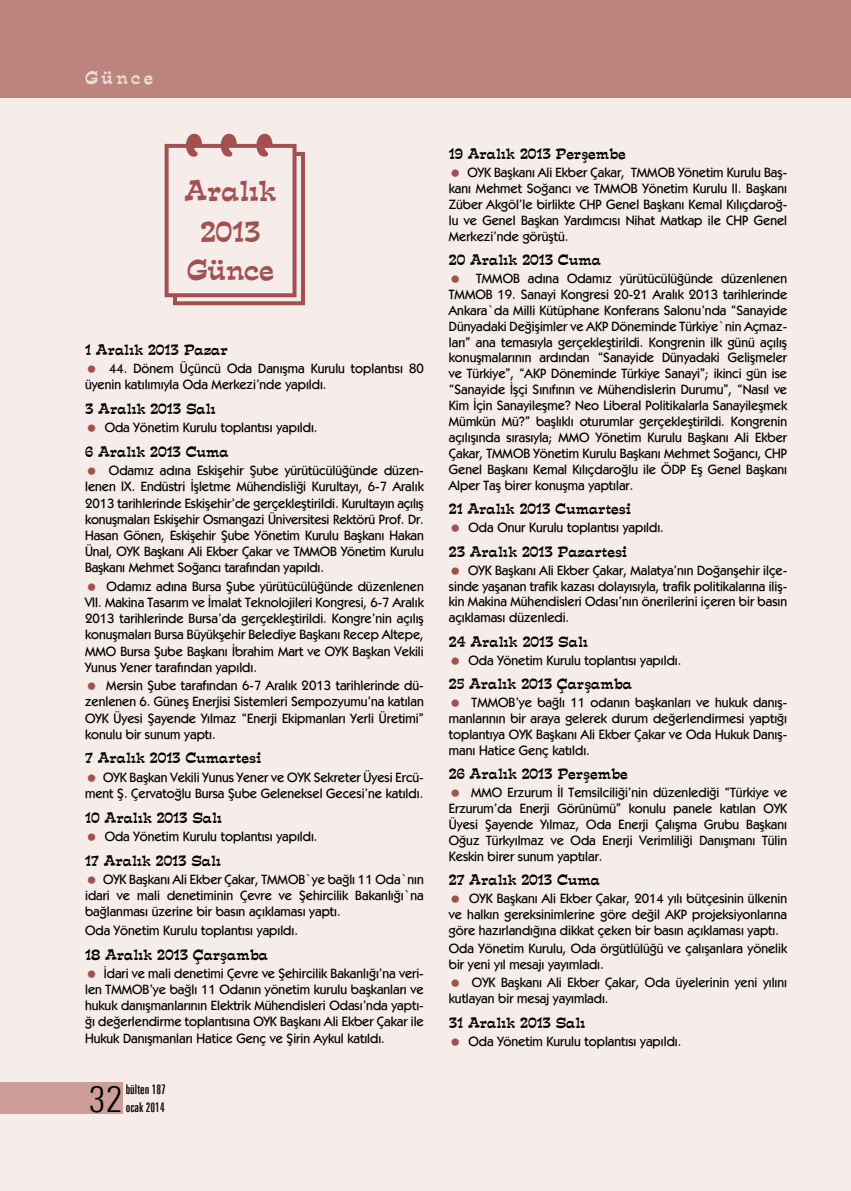
<style>
.page{position:relative;width:851px;height:1191px;background:#fff}
.page>*{position:absolute;margin:0;border:0;box-sizing:border-box;transform-origin:0 0}
.t1{font:300 condensed 36.15px "Zurich BT";color:#000}
.bultenmetin{font:26.25px "TR Expo";color:#a35051}
.t2{font:16.5px "TR Expo";letter-spacing:.2em;color:#ecdcd8}
.bultenmetin-2{font:500 13.5px/15.9px "Kabel IT Cby BT";color:#000;text-align:justify}
.arabaslikk{font:13.5px "TR Expo";color:#000}
.t3{font:extra-condensed 13.5px/18px "Zurich BT";color:#000}
</style>
<div class="page">
<div style="left:0;top:0;width:850px;height:1191px;background:#f6edeb"></div>
<div style="left:0;top:1082px;width:123px;height:32px;background:#cb9e97"></div>
<div style="left:0;top:0;width:850px;height:97px;background:#bd847d"></div>
<p class="t2" style="left:85px;top:66px;width:70px">Günce</p>
<p class="bultenmetin" style="left:184px;top:171px;width:94px">Aralık</p>
<p class="bultenmetin" style="left:200px;top:212px;width:61px">2013</p>
<p class="bultenmetin" style="left:187px;top:250px;width:89px">Günce</p>
<p class="arabaslikk" style="left:85px;top:339px;width:144px">1 Aralık 2013 Pazar</p>
<p class="bultenmetin-2" style="left:85px;top:360px;width:340px;text-indent:24px">44. Dönem Üçüncü Oda Danışma Kurulu toplantısı 80 üyenin katılımıyla Oda Merkezi’nde yapıldı.</p>
<p class="arabaslikk" style="left:85px;top:398px;width:132px">3 Aralık 2013 Salı</p>
<p class="bultenmetin-2" style="left:105px;top:419px;width:214px">Oda Yönetim Kurulu toplantısı yapıldı.</p>
<p class="arabaslikk" style="left:85px;top:441px;width:145px">6 Aralık 2013 Cuma</p>
<p class="bultenmetin-2" style="left:85px;top:462px;width:340px;text-indent:24px">Odamız adına Eskişehir Şube yürütücülüğünde düzen&shy;lenen IX. Endüstri İşletme Mühendisliği Kurultayı, 6-7 Aralık 2013 tarihlerinde Eskişehir’de gerçekleştirildi. Kurultayın açılış konuşmaları Eskişehir Osmangazi Üniversitesi Rektörü Prof. Dr.<br>Hasan Gönen, Eskişehir Şube Yönetim Kurulu Başkanı Hakan Ünal, OYK Başkanı Ali Ekber Çakar ve TMMOB Yönetim Kurulu Başkanı Mehmet Soğancı tarafından yapıldı.</p>
<p class="bultenmetin-2" style="left:85px;top:578px;width:340px;text-indent:21px">Odamız adına Bursa Şube yürütücülüğünde düzenlenen VII. Makina Tasarım ve İmalat Teknolojileri Kongresi, 6-7 Aralık 2013 tarihlerinde Bursa’da gerçekleştirildi. Kongre’nin açılış konuşmaları Bursa Büyükşehir Belediye Başkanı Recep Altepe, MMO Bursa Şube Başkanı İbrahim Mart ve OYK Başkan Vekili Yunus Yener tarafından yapıldı.</p>
<p class="bultenmetin-2" style="left:85px;top:677px;width:340px;text-indent:21px">Mersin Şube tarafından 6-7 Aralık 2013 tarihlerinde dü&shy;zenlenen 6. Güneş Enerjisi Sistemleri Sempozyumu’na katılan OYK Üyesi Şayende Yılmaz “Enerji Ekipmanları Yerli Üretimi” konulu bir sunum yaptı.</p>
<p class="arabaslikk" style="left:85px;top:748px;width:177px">7 Aralık 2013 Cumartesi</p>
<p class="bultenmetin-2" style="left:85px;top:768px;width:340px;text-align:right">OYK Başkan Vekili Yunus Yener ve OYK Sekreter Üyesi Ercü&shy;ment Ş. Çervatoğlu Bursa Şube Geleneksel Gecesi’ne katıldı.</p>
<p class="arabaslikk" style="left:85px;top:807px;width:138px">10 Aralık 2013 Salı</p>
<p class="bultenmetin-2" style="left:105px;top:828px;width:214px">Oda Yönetim Kurulu toplantısı yapıldı.</p>
<p class="arabaslikk" style="left:85px;top:850px;width:137px">17 Aralık 2013 Salı</p>
<p class="bultenmetin-2" style="left:85px;top:871px;width:340px;text-indent:18px">OYK Başkanı Ali Ekber Çakar, TMMOB`ye bağlı 11 Oda`nın idari ve mali denetiminin Çevre ve Şehircilik Bakanlığı`na bağlanması üzerine bir basın açıklaması yaptı.</p>
<p class="bultenmetin-2" style="left:85px;top:922px;width:214px">Oda Yönetim Kurulu toplantısı yapıldı.</p>
<p class="arabaslikk" style="left:85px;top:944px;width:184px">18 Aralık 2013 Çarşamba</p>
<p class="bultenmetin-2" style="left:85px;top:964px;width:340px;text-indent:19px">İdari ve mali denetimi Çevre ve Şehircilik Bakanlığı’na veri&shy;len TMMOB’ye bağlı 11 Odanın yönetim kurulu başkanları ve hukuk danışmanlarının Elektrik Mühendisleri Odası’nda yaptı&shy;ğı değerlendirme toplantısına OYK Başkanı Ali Ekber Çakar ile Hukuk Danışmanları Hatice Genç ve Şirin Aykul katıldı.</p>
<p class="t1" style="left:89px;top:1076px;width:35px">32</p>
<p class="t3" style="left:126px;top:1080px;width:42px">bülten 187 ocak 2014</p>
<p class="arabaslikk" style="left:449px;top:144px;width:178px">19 Aralık 2013 Perşembe</p>
<p class="bultenmetin-2" style="left:449px;top:164px;width:340px;text-indent:19px">OYK Başkanı Ali Ekber Çakar, TMMOB Yönetim Kurulu Baş&shy;kanı Mehmet Soğancı ve TMMOB Yönetim Kurulu II. Başkanı Züber Akgöl’le birlikte CHP Genel Başkanı Kemal Kılıçdaroğ&shy;lu ve Genel Başkan Yardımcısı Nihat Matkap ile CHP Genel Merkezi’nde görüştü.</p>
<p class="arabaslikk" style="left:449px;top:250px;width:154px">20 Aralık 2013 Cuma</p>
<p class="bultenmetin-2" style="left:449px;top:270px;width:340px;text-indent:27px">TMMOB adına Odamız yürütücülüğünde düzenlenen TMMOB 19. Sanayi Kongresi 20-21 Aralık 2013 tarihlerinde Ankara`da Milli Kütüphane Konferans Salonu’nda “Sanayide Dünyadaki Değişimler ve AKP Döneminde Türkiye`nin Açmaz&shy;ları” ana temasıyla gerçekleştirildi. Kongrenin ilk günü açılış konuşmalarının ardından “Sanayide Dünyadaki Gelişmeler ve Türkiye”, “AKP Döneminde Türkiye Sanayi”; ikinci gün ise “Sanayide İşçi Sınıfının ve Mühendislerin Durumu”, “Nasıl ve Kim İçin Sanayileşme? Neo Liberal Politikalarla Sanayileşmek Mümkün Mü?” başlıklı oturumlar gerçekleştirildi. Kongrenin açılışında sırasıyla; MMO Yönetim Kurulu Başkanı Ali Ekber Çakar, TMMOB Yönetim Kurulu Başkanı Mehmet Soğancı, CHP Genel Başkanı Kemal Kılıçdaroğlu ile ÖDP Eş Genel Başkanı Alper Taş birer konuşma yaptılar.</p>
<p class="arabaslikk" style="left:449px;top:499px;width:183px">21 Aralık 2013 Cumartesi</p>
<p class="bultenmetin-2" style="left:468px;top:519px;width:197px">Oda Onur Kurulu toplantısı yapıldı.</p>
<p class="arabaslikk" style="left:449px;top:541px;width:180px">23 Aralık 2013 Pazartesi</p>
<p class="bultenmetin-2" style="left:449px;top:562px;width:340px;text-indent:19px">OYK Başkanı Ali Ekber Çakar, Malatya’nın Doğanşehir ilçe&shy;sinde yaşanan trafik kazası dolayısıyla, trafik politikalarına iliş&shy;kin Makina Mühendisleri Odası’nın önerilerini içeren bir basın açıklaması düzenledi.</p>
<p class="arabaslikk" style="left:449px;top:631px;width:140px">24 Aralık 2013 Salı</p>
<p class="bultenmetin-2" style="left:468px;top:652px;width:214px">Oda Yönetim Kurulu toplantısı yapıldı.</p>
<p class="arabaslikk" style="left:449px;top:674px;width:185px">25 Aralık 2013 Çarşamba</p>
<p class="bultenmetin-2" style="left:449px;top:694px;width:340px;text-indent:23px">TMMOB’ye bağlı 11 odanın başkanları ve hukuk danış&shy;manlarının bir araya gelerek durum değerlendirmesi yaptığı toplantıya OYK Başkanı Ali Ekber Çakar ve Oda Hukuk Danış&shy;manı Hatice Genç katıldı.</p>
<p class="arabaslikk" style="left:449px;top:764px;width:180px">26 Aralık 2013 Perşembe</p>
<p class="bultenmetin-2" style="left:449px;top:784px;width:340px;text-indent:22px">MMO Erzurum İl Temsilciliği’nin düzenlediği “Türkiye ve Erzurum’da Enerji Görünümü” konulu panele katılan OYK Üyesi Şayende Yılmaz, Oda Enerji Çalışma Grubu Başkanı Oğuz Türkyılmaz ve Oda Enerji Verimliliği Danışmanı Tülin Keskin birer sunum yaptılar.</p>
<p class="arabaslikk" style="left:449px;top:870px;width:153px">27 Aralık 2013 Cuma</p>
<p class="bultenmetin-2" style="left:449px;top:890px;width:340px;text-indent:20px">OYK Başkanı Ali Ekber Çakar, 2014 yılı bütçesinin ülkenin ve halkın gereksinimlerine göre değil AKP projeksiyonlarına göre hazırlandığına dikkat çeken bir basın açıklaması yaptı.</p>
<p class="bultenmetin-2" style="left:449px;top:940px;width:340px">Oda Yönetim Kurulu, Oda örgütlülüğü ve çalışanlara yönelik bir yeni yıl mesajı yayımladı.</p>
<p class="bultenmetin-2" style="left:449px;top:974px;width:340px;text-indent:23px">OYK Başkanı Ali Ekber Çakar, Oda üyelerinin yeni yılını kutlayan bir mesaj yayımladı.</p>
<p class="arabaslikk" style="left:449px;top:1012px;width:138px">31 Aralık 2013 Salı</p>
<p class="bultenmetin-2" style="left:468px;top:1032px;width:214px">Oda Yönetim Kurulu toplantısı yapıldı.</p>
</div>
